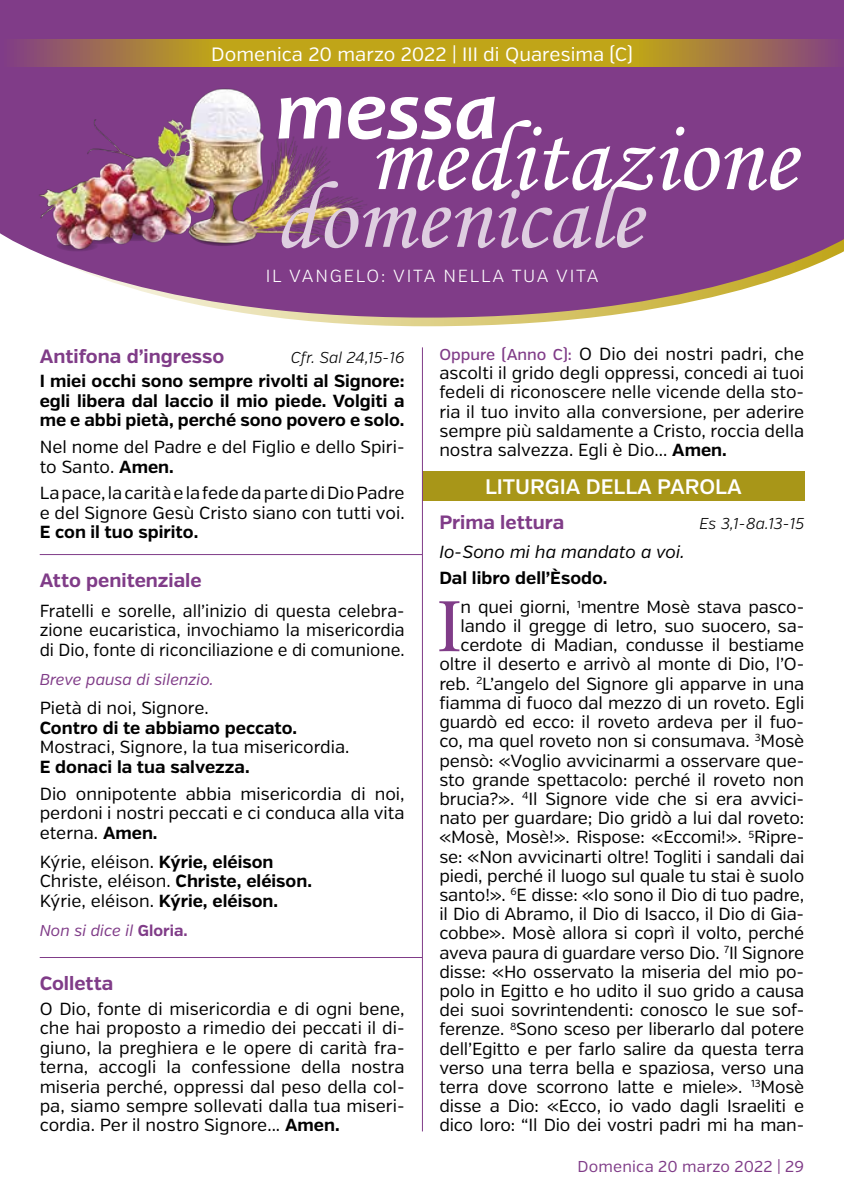
<style>
.page{position:relative;width:844px;height:1191px;background:#fff}
.page>*{position:absolute;margin:0;border:0;box-sizing:border-box;transform-origin:0 0}
.t1{font:italic 700 85.58px "Candara";color:#fff}
.t2{font:71.58px "Sabon";color:#803c88}
.t3{font:600 21px "Verb";color:#fff}
.t4{font:700 19.25px "Verb";color:#803c88}
.t5{font:19.25px "Verb";color:#fff}
.t6{font:17.5px/19.2px "Verb";letter-spacing:-.01em;color:#000;text-align:justify}
.t7{font:700 17.5px/19.4px "Verb";color:#000;text-align:justify}
.t8{font:300 17.5px "Verb";letter-spacing:.1em;color:#fff}
.t9{font:italic 17.5px "Verb";color:#000}
.t10{font:italic 15.75px "Verb";color:#803c88}
.t11{font:italic 300 15.75px "Verb";color:#000}
.t12{font:15.75px "Verb";letter-spacing:.01em;color:#803c88}
.s1{font-weight:700}
.s2{font-weight:700;font-style:normal}
.s3{font-weight:500;font-size:15.75px;color:#803c88}
</style>
<div class="page">
<svg style="left:273px;top:317px;width:322px;height:9px"></svg>
<svg style="left:0;top:0;width:843px;height:317px;fill:#803c88"></svg>
<hr style="left:40px;top:554px;width:382px;height:1px;background:#803c88">
<hr style="left:40px;top:957px;width:382px;height:1px;background:#803c88">
<div style="left:422px;top:471px;width:382px;height:29px;background:#a89618"></div>
<hr style="left:422px;top:347px;width:1px;height:784px;background:#803c88">
<svg style="left:0;top:40px;width:843px;height:27px;fill:#c0a518"></svg>
<img style="left:14px;top:83px;width:362px;height:181px">
<svg style="left:281px;top:120px;width:519px;height:128px"></svg>
<p class="t5" style="left:211px;top:43px;width:423px">Domenica 20 marzo 2022 | III di Quaresima (C)</p>
<h1 class="t1" style="left:275px;top:57px;width:223px">messa</h1>
<p class="t8" style="left:265px;top:265px;width:334px">IL VANGELO: VITA NELLA TUA VITA</p>
<p class="t4" style="left:40px;top:344px;width:186px">Antifona d’ingresso</p>
<p class="t11" style="left:291px;top:348px;width:115px">Cfr. Sal 24,15-16</p>
<p class="t7" style="left:40px;top:372px;width:366px">I miei occhi sono sempre rivolti al Signore: egli libera dal laccio il mio piede. Volgiti a me e abbi pietà, perché sono povero e solo.</p>
<p class="t6" style="left:40px;top:437px;width:366px">Nel nome del Padre e del Figlio e dello Spiri&shy;to Santo. <span class="s1">Amen.</span></p>
<p class="t6" style="left:40px;top:484px;width:366px">La pace, la carità e la fede da parte di Dio Padre e del Signore Gesù Cristo siano con tutti voi.</p>
<p class="t7" style="left:40px;top:523px;width:160px">E con il tuo spirito.</p>
<p class="t4" style="left:40px;top:569px;width:163px">Atto penitenziale</p>
<p class="t6" style="left:40px;top:601px;width:366px">Fratelli e sorelle, all’inizio di questa celebra&shy;zione eucaristica, invochiamo la misericordia di Dio, fonte di riconciliazione e di comunione.</p>
<p class="t10" style="left:40px;top:670px;width:175px">Breve pausa di silenzio.</p>
<p class="t6" style="left:40px;top:699px;width:170px">Pietà di noi, Signore.</p>
<p class="t7" style="left:40px;top:718px;width:259px">Contro di te abbiamo peccato.</p>
<p class="t6" style="left:40px;top:738px;width:311px">Mostraci, Signore, la tua misericordia.</p>
<p class="t7" style="left:40px;top:757px;width:211px">E donaci la tua salvezza.</p>
<p class="t6" style="left:40px;top:784px;width:366px">Dio onnipotente abbia misericordia di noi, perdoni i nostri peccati e ci conduca alla vita eterna. <span class="s1">Amen.</span></p>
<p class="t6" style="left:40px;top:852px;width:274px;text-align:left">Kýrie, eléison. <span class="s1">Kýrie, eléison<br></span>Christe, eléison. <span class="s1">Christe, eléison.<br></span>Kýrie, eléison. <span class="s1">Kýrie, eléison.</span></p>
<p class="t10" style="left:40px;top:921px;width:149px">Non si dice il <span class="s2">Gloria.</span></p>
<p class="t4" style="left:40px;top:971px;width:75px">Colletta</p>
<p class="t6" style="left:40px;top:999px;width:366px">O Dio, fonte di misericordia e di ogni bene, che hai proposto a rimedio dei peccati il di&shy;giuno, la preghiera e le opere di carità fra&shy;terna, accogli la confessione della nostra miseria perché, oppressi dal peso della col&shy;pa, siamo sempre sollevati dalla tua miseri&shy;cordia. Per il nostro Signore... <span class="s1">Amen.</span></p>
<p class="t6" style="left:439px;top:344px;width:366px"><span class="s3">Oppure (Anno C):</span> O Dio dei nostri padri, che ascolti il grido degli oppressi, concedi ai tuoi fedeli di riconoscere nelle vicende della sto&shy;ria il tuo invito alla conversione, per aderire sempre più saldamente a Cristo, roccia della nostra salvezza. Egli è Dio... <span class="s1">Amen.</span></p>
<p class="t3" style="left:485px;top:474px;width:258px">LITURGIA DELLA PAROLA</p>
<p class="t4" style="left:439px;top:510px;width:126px">Prima lettura</p>
<p class="t11" style="left:699px;top:513px;width:106px">Es 3,1-8a.13-15</p>
<p class="t9" style="left:439px;top:541px;width:247px">Io-Sono mi ha mandato a voi.</p>
<p class="t7" style="left:439px;top:569px;width:170px">Dal libro dell’Èsodo.</p>
<h2 class="t2" style="left:437px;top:583px;width:25px">I</h2>
<p class="t6" style="left:439px;top:598px;width:366px;text-align:right">n quei giorni, <sup>1</sup>mentre Mosè stava pasco&shy;lando il gregge di Ietro, suo suocero, sa&shy;cerdote di Madian, condusse il bestiame oltre il deserto e arrivò al monte di Dio, l’O&shy;reb. <sup>2</sup>L’angelo del Signore gli apparve in una fiamma di fuoco dal mezzo di un roveto. Egli guardò ed ecco: il roveto ardeva per il fuo&shy;co, ma quel roveto non si consumava. <sup>3</sup>Mosè pensò: «Voglio avvicinarmi a osservare que&shy;sto grande spettacolo: perché il roveto non brucia?». <sup>4</sup>Il Signore vide che si era avvici&shy;nato per guardare; Dio gridò a lui dal roveto: «Mosè, Mosè!». Rispose: «Eccomi!». <sup>5</sup>Ripre&shy;se: «Non avvicinarti oltre! Togliti i sandali dai piedi, perché il luogo sul quale tu stai è suolo santo!». <sup>6</sup>E disse: «Io sono il Dio di tuo padre, il Dio di Abramo, il Dio di Isacco, il Dio di Gia&shy;cobbe». Mosè allora si coprì il volto, perché aveva paura di guardare verso Dio. <sup>7</sup>Il Signore disse: «Ho osservato la miseria del mio po&shy;polo in Egitto e ho udito il suo grido a causa dei suoi sovrintendenti: conosco le sue sof&shy;ferenze. <sup>8</sup>Sono sceso per liberarlo dal potere dell’Egitto e per farlo salire da questa terra verso una terra bella e spaziosa, verso una terra dove scorrono latte e miele». <sup>13</sup>Mosè disse a Dio: «Ecco, io vado dagli Israeliti e dico loro: “Il Dio dei vostri padri mi ha man-</p>
<p class="t12" style="left:577px;top:1157px;width:228px">Domenica 20 marzo 2022 | 29</p>
</div>
